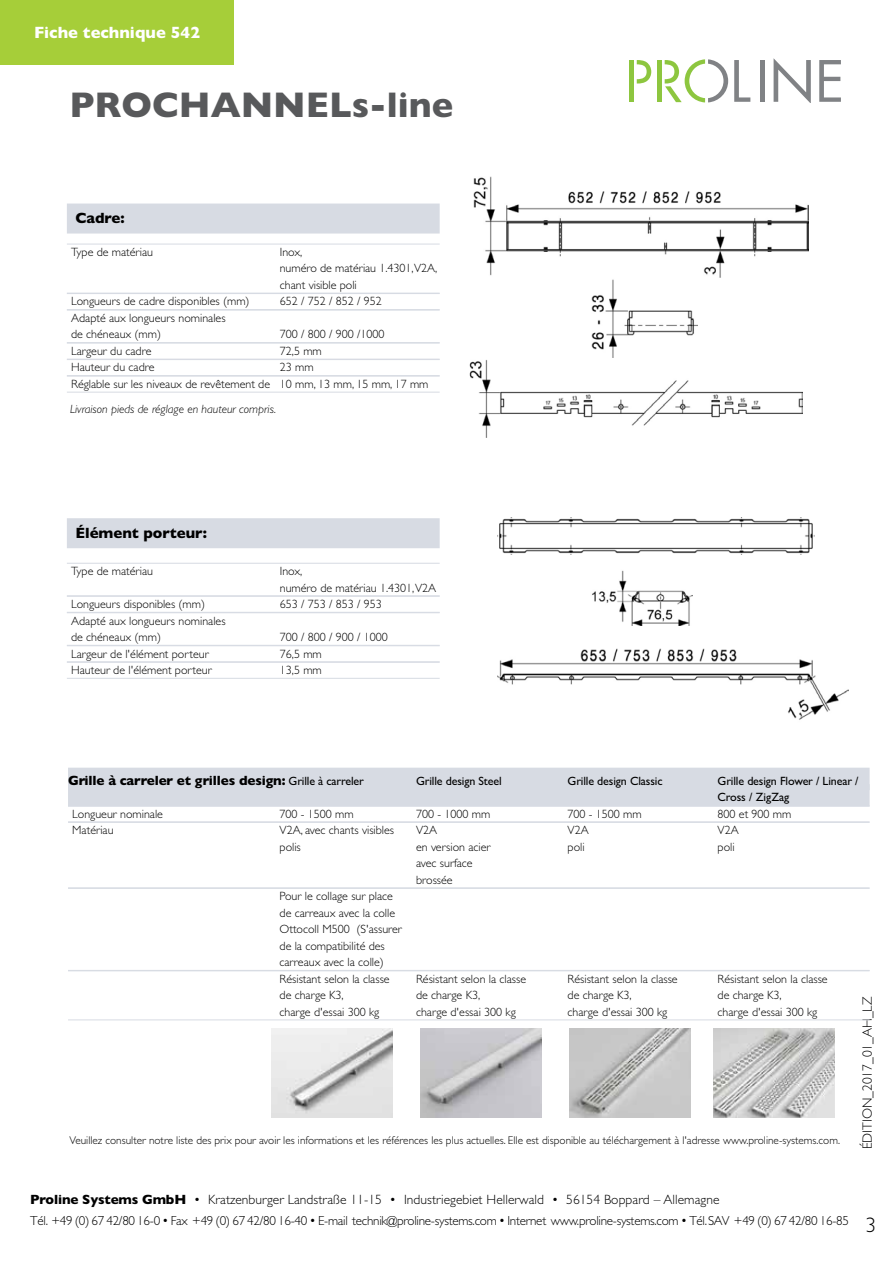
<style>
.page{position:relative;width:893px;height:1263px;background:#fff}
.page>*{position:absolute;margin:0;border:0;box-sizing:border-box;transform-origin:0 0}
.t1{font:700 36px "Gill Sans";color:#58595b}
.t2{font:700 16.5px "Gill Sans";color:#fff}
.t3{font:700 15px "Gill Sans";color:#000}
.t4{font:300 13.5px "Gill Sans";letter-spacing:.005em;color:#000}
.t5{font:700 13.5px "Gill Sans";letter-spacing:-.01em;color:#000}
.t6{font:300 13.05px "Gill Sans";letter-spacing:-.02em;color:#000}
.t7{font:300 12px/16.5px "Gill Sans";color:#000}
.t8{font:12px/16.5px "Gill Sans";letter-spacing:-.01em;color:#000}
.t9{font:italic 300 12px "Gill Sans";color:#000}
.t10{font:300 11.25px "Gill Sans";color:#000}
.s1{font-weight:400;font-size:12px}
.s2{font-weight:700}
.s3{font-size:13.5px}
.s4{font-size:21px}
</style>
<div class="page">
<div style="left:0;top:0;width:234px;height:64px;background:#a6ce39"></div>
<svg style="left:637px;top:60px;width:14px;height:24px"></svg>
<div style="left:629px;top:60px;width:5px;height:42px;background:#8dc63f"></div>
<div style="left:657px;top:60px;width:5px;height:42px;background:#8dc63f"></div>
<svg style="left:665px;top:59px;width:63px;height:43px"></svg>
<svg style="left:734px;top:60px;width:16px;height:42px"></svg>
<div style="left:760px;top:60px;width:5px;height:42px;background:#808285"></div>
<svg style="left:774px;top:59px;width:37px;height:43px"></svg>
<svg style="left:819px;top:60px;width:22px;height:42px"></svg>
<div style="left:68px;top:768px;width:802px;height:22px;background:#d7dbe3"></div>
<div style="left:68px;top:784px;width:802px;height:23px;background:#d7dbe3"></div>
<hr style="left:68px;top:821px;width:802px;height:1px;background:#d7dbe3">
<hr style="left:68px;top:822px;width:802px;height:1px;background:#d7dbe3">
<hr style="left:68px;top:887px;width:802px;height:1px;background:#d7dbe3">
<hr style="left:68px;top:888px;width:802px;height:1px;background:#d7dbe3">
<hr style="left:68px;top:970px;width:802px;height:1px;background:#d7dbe3">
<hr style="left:68px;top:1019px;width:802px;height:1px;background:#d7dbe3">
<img style="left:271px;top:1028px;width:121px;height:90px">
<img style="left:420px;top:1028px;width:121px;height:90px">
<img style="left:569px;top:1028px;width:121px;height:90px">
<img style="left:714px;top:1028px;width:121px;height:90px">
<div style="left:67px;top:204px;width:373px;height:30px;background:#d7dbe3"></div>
<hr style="left:67px;top:244px;width:373px;height:1px;background:#d7dbe3">
<hr style="left:67px;top:293px;width:373px;height:1px;background:#d7dbe3">
<hr style="left:67px;top:309px;width:373px;height:1px;background:#d7dbe3">
<hr style="left:67px;top:310px;width:373px;height:1px;background:#d7dbe3">
<hr style="left:67px;top:342px;width:373px;height:1px;background:#d7dbe3">
<hr style="left:67px;top:343px;width:373px;height:1px;background:#d7dbe3">
<hr style="left:67px;top:359px;width:373px;height:1px;background:#d7dbe3">
<hr style="left:67px;top:375px;width:373px;height:1px;background:#d7dbe3">
<hr style="left:67px;top:376px;width:373px;height:1px;background:#d7dbe3">
<hr style="left:67px;top:392px;width:373px;height:1px;background:#d7dbe3">
<div style="left:67px;top:518px;width:373px;height:30px;background:#d7dbe3"></div>
<hr style="left:67px;top:563px;width:373px;height:1px;background:#d7dbe3">
<hr style="left:67px;top:595px;width:373px;height:1px;background:#d7dbe3">
<hr style="left:67px;top:596px;width:373px;height:1px;background:#d7dbe3">
<hr style="left:67px;top:612px;width:373px;height:1px;background:#d7dbe3">
<hr style="left:67px;top:645px;width:373px;height:1px;background:#d7dbe3">
<hr style="left:67px;top:661px;width:373px;height:1px;background:#d7dbe3">
<hr style="left:67px;top:662px;width:373px;height:1px;background:#d7dbe3">
<hr style="left:67px;top:678px;width:373px;height:1px;background:#d7dbe3">
<img style="left:473px;top:176px;width:336px;height:101px">
<img style="left:498px;top:518px;width:316px;height:36px">
<img style="left:497px;top:648px;width:351px;height:72px">
<img style="left:469px;top:357px;width:333px;height:80px">
<img style="left:591px;top:279px;width:106px;height:78px">
<img style="left:592px;top:570px;width:100px;height:56px">
<h2 class="t2" style="left:34px;top:19px;width:168px">Fiche technique 542</h2>
<h1 class="t1" style="left:69px;top:76px;width:385px">PROCHANNELs-line</h1>
<p class="t3" style="left:75px;top:206px;width:51px">Cadre:</p>
<p class="t7" style="left:71px;top:243px;width:84px">Type de matériau</p>
<p class="t7" style="left:280px;top:243px;width:159px">Inox,<br>numéro de matériau 1.4301,V2A, chant visible poli</p>
<p class="t7" style="left:71px;top:293px;width:180px">Longueurs de cadre disponibles (mm)</p>
<p class="t7" style="left:280px;top:293px;width:104px">652 / 752 / 852 / 952</p>
<p class="t7" style="left:71px;top:309px;width:156px">Adapté aux longueurs nominales de chéneaux (mm)</p>
<p class="t7" style="left:280px;top:326px;width:106px">700 / 800 / 900 /1000</p>
<p class="t7" style="left:71px;top:342px;width:82px">Largeur du cadre</p>
<p class="t7" style="left:280px;top:342px;width:43px">72,5 mm</p>
<p class="t7" style="left:71px;top:359px;width:85px">Hauteur du cadre</p>
<p class="t7" style="left:71px;top:359px;width:359px;text-indent:209px">23 mm<br>Réglable sur les niveaux de revêtement de 10 mm, 13 mm, 15 mm, 17 mm</p>
<p class="t9" style="left:70px;top:402px;width:207px">Livraison pieds de réglage en hauteur compris.</p>
<p class="t3" style="left:75px;top:521px;width:133px">Élément porteur:</p>
<p class="t7" style="left:71px;top:562px;width:84px">Type de matériau</p>
<p class="t7" style="left:280px;top:562px;width:158px">Inox,<br>numéro de matériau 1.4301,V2A</p>
<p class="t7" style="left:71px;top:595px;width:135px">Longueurs disponibles (mm)</p>
<p class="t7" style="left:280px;top:595px;width:104px">653 / 753 / 853 / 953</p>
<p class="t7" style="left:71px;top:612px;width:156px">Adapté aux longueurs nominales de chéneaux (mm)</p>
<p class="t7" style="left:280px;top:628px;width:110px">700 / 800 / 900 / 1000</p>
<p class="t7" style="left:71px;top:645px;width:139px">Largeur de l'élément porteur</p>
<p class="t7" style="left:280px;top:645px;width:43px">76,5 mm</p>
<p class="t7" style="left:71px;top:661px;width:142px">Hauteur de l'élément porteur</p>
<p class="t7" style="left:280px;top:661px;width:43px">13,5 mm</p>
<p class="t5" style="left:68px;top:769px;width:297px">Grille à carreler et grilles design: <span class="s1">Grille à carreler</span></p>
<p class="t8" style="left:416px;top:772px;width:87px">Grille design Steel</p>
<p class="t8" style="left:568px;top:772px;width:97px">Grille design Classic</p>
<p class="t8" style="left:718px;top:772px;width:142px">Grille design Flower / Linear /<br>Cross / ZigZag</p>
<p class="t7" style="left:72px;top:805px;width:92px">Longueur nominale</p>
<p class="t7" style="left:280px;top:805px;width:76px">700 - 1500 mm</p>
<p class="t7" style="left:416px;top:805px;width:76px">700 - 1000 mm</p>
<p class="t7" style="left:568px;top:805px;width:76px">700 - 1500 mm</p>
<p class="t7" style="left:718px;top:805px;width:75px">800 et 900 mm</p>
<p class="t7" style="left:72px;top:821px;width:43px">Matériau</p>
<p class="t7" style="left:280px;top:821px;width:116px">V2A, avec chants visibles</p>
<p class="t7" style="left:416px;top:821px;width:23px">V2A</p>
<p class="t7" style="left:568px;top:821px;width:23px">V2A</p>
<p class="t7" style="left:718px;top:821px;width:23px">V2A</p>
<p class="t7" style="left:280px;top:838px;width:23px">polis</p>
<p class="t7" style="left:416px;top:838px;width:76px">en version acier</p>
<p class="t7" style="left:568px;top:838px;width:19px">poli</p>
<p class="t7" style="left:718px;top:838px;width:19px">poli</p>
<p class="t7" style="left:416px;top:854px;width:58px">avec surface brossée</p>
<p class="t7" style="left:280px;top:887px;width:124px">Pour le collage sur place de carreaux avec la colle<br>Ottocoll M500 (S'assurer de la compatibilité des carreaux avec la colle)<br>Résistant selon la classe</p>
<p class="t7" style="left:416px;top:970px;width:112px">Résistant selon la classe</p>
<p class="t7" style="left:568px;top:970px;width:112px">Résistant selon la classe</p>
<p class="t7" style="left:718px;top:970px;width:112px">Résistant selon la classe</p>
<p class="t7" style="left:280px;top:986px;width:66px">de charge K3,</p>
<p class="t7" style="left:416px;top:986px;width:66px">de charge K3,</p>
<p class="t7" style="left:568px;top:986px;width:66px">de charge K3,</p>
<p class="t7" style="left:718px;top:986px;width:66px">de charge K3,</p>
<p class="t7" style="left:280px;top:1003px;width:101px">charge d'essai 300 kg</p>
<p class="t7" style="left:416px;top:1003px;width:101px">charge d'essai 300 kg</p>
<p class="t7" style="left:568px;top:1003px;width:101px">charge d'essai 300 kg</p>
<p class="t7" style="left:718px;top:1003px;width:101px">charge d'essai 300 kg</p>
<p class="t10" style="left:69px;top:1131px;width:772px">Veuillez consulter notre liste des prix pour avoir les informations et les références les plus actuelles. Elle est disponible au téléchargement à l'adresse www.proline-systems.com.</p>
<p class="t4" style="left:857px;top:1149px;width:154px;rotate:-90deg">ÉDITION_2017_01_AH_LZ</p>
<p class="t4" style="left:30px;top:1189px;width:691px"><span class="s2">Proline Systems GmbH</span> • Kratzenburger Landstraße 11-15 • Industriegebiet Hellerwald • 56154 Boppard – Allemagne</p>
<p class="t6" style="left:30px;top:1210px;width:847px">Tél. +49 (0) 67 42/80 16-0 <span class="s3">•</span> Fax +49 (0) 67 42/80 16-40 <span class="s3">•</span> E-mail technik@proline-systems.com <span class="s3">•</span> Internet www.proline-systems.com <span class="s3">•</span> Tél. SAV +49 (0) 67 42/80 16-85 <span class="s4">3</span></p>
</div>
